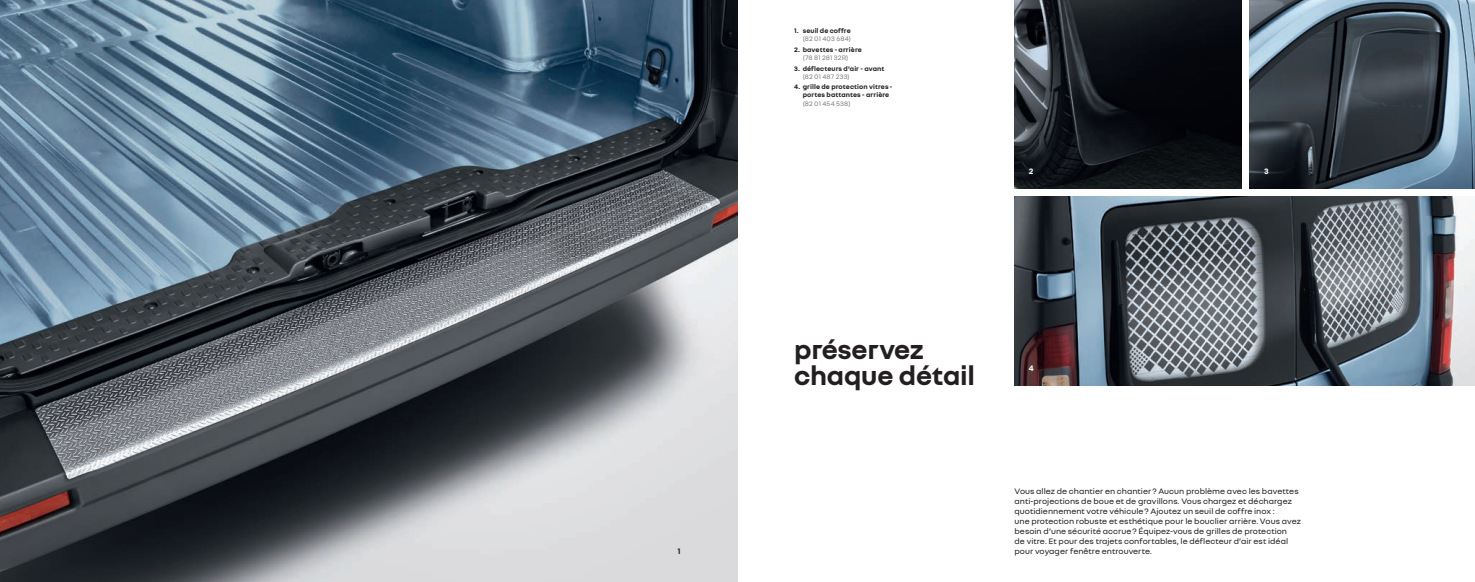
<style>
.page{position:relative;width:1475px;height:582px;background:#fff}
.page>*{position:absolute;margin:0;border:0;box-sizing:border-box;transform-origin:0 0}
.t1{font:700 28px/25.6px "Nouvel R";letter-spacing:-.01em;color:#231f20}
.t2{font:8.5px/10px "Nouvel R";letter-spacing:.005em;color:#231f20}
.t3{font:700 8.5px "Nouvel R";color:#fff}
.t4{font:700 8.5px "Nouvel R";color:#231f20}
.t5{font:700 7px/8px "Nouvel R";letter-spacing:.015em;color:#231f20}
.t6{font:7px "Nouvel R";letter-spacing:.015em;color:#808285}
</style>
<div class="page">
<img style="left:0;top:0;width:737px;height:581px">
<img style="left:1014px;top:0;width:227px;height:188px">
<img style="left:1249px;top:0;width:225px;height:188px">
<img style="left:1014px;top:197px;width:460px;height:188px">
<p class="t4" style="left:677px;top:544px;width:5px">1</p>
<p class="t5" style="left:794px;top:26px;width:58px">1. seuil de coffre</p>
<p class="t6" style="left:802px;top:34px;width:50px">(82 01 403 684)</p>
<p class="t5" style="left:794px;top:45px;width:69px">2. bavettes - arrière</p>
<p class="t6" style="left:802px;top:53px;width:47px">(78 81 281 32R)</p>
<p class="t5" style="left:794px;top:64px;width:92px">3. déflecteurs d’air - avant</p>
<p class="t6" style="left:802px;top:72px;width:48px">(82 01 487 233)</p>
<p class="t5" style="left:802px;top:83px;width:91px;text-indent:-9px">4. grille de protection vitres - portes battantes - arrière</p>
<p class="t6" style="left:802px;top:99px;width:49px">(82 01 454 538)</p>
<p class="t3" style="left:1028px;top:166px;width:6px">2</p>
<p class="t3" style="left:1263px;top:166px;width:6px">3</p>
<h1 class="t1" style="left:794px;top:335px;width:182px">préservez chaque détail</h1>
<p class="t3" style="left:1028px;top:362px;width:7px">4</p>
<p class="t2" style="left:1014px;top:484px;width:288px">Vous allez de chantier en chantier? Aucun problème avec les bavettes anti-projections de boue et de gravillons. Vous chargez et déchargez quotidiennement votre véhicule? Ajoutez un seuil de coffre inox :<br>une protection robuste et esthétique pour le bouclier arrière. Vous avez besoin d’une sécurité accrue? Équipez-vous de grilles de protection<br>de vitre. Et pour des trajets confortables, le déflecteur d’air est idéal pour voyager fenêtre entrouverte.</p>
</div>
